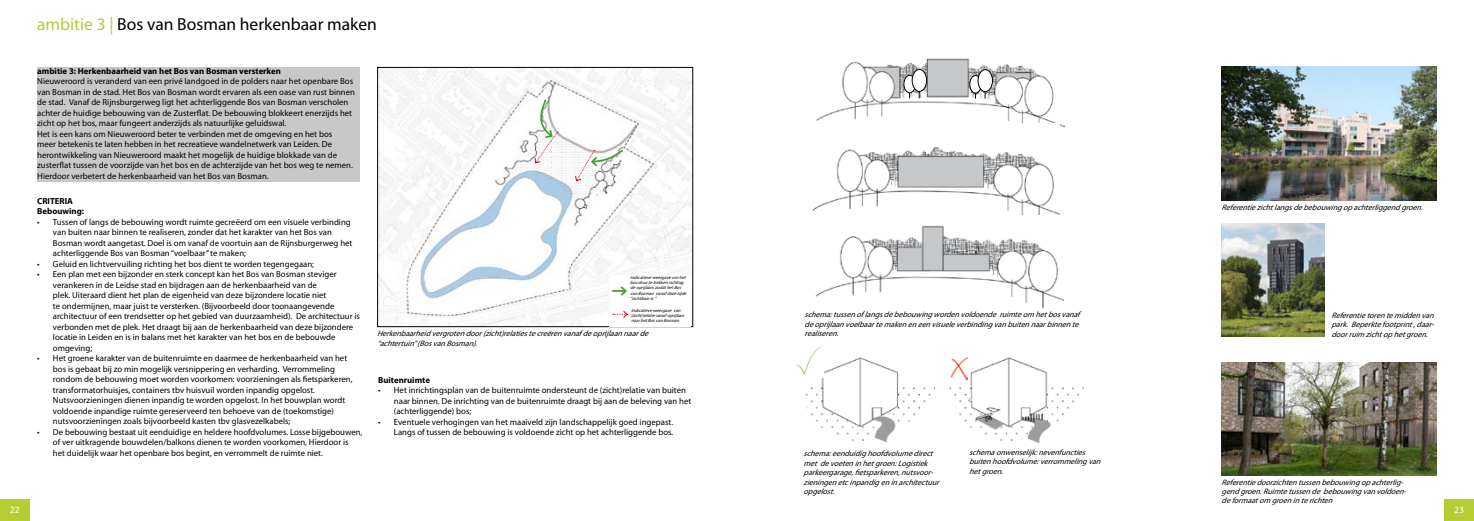
<style>
.page{position:relative;width:1474px;height:521px;background:#fff}
.page>*{position:absolute;margin:0;border:0;box-sizing:border-box;transform-origin:0 0}
.t1{font:17.5px "Myriad Pro";color:#000}
.t2{font:9.62px "Myriad Pro";color:#fff}
.t3{font:8.75px/10.5px "Myriad Pro";color:#000}
.t4{font:700 8.75px/10.5px "Myriad Pro";color:#000}
.t5{font:italic 7.88px/9.5px "Myriad Pro";color:#000}
.t6{font:italic 4.55px/5.2px "Myriad Pro";color:#000}
.s1{color:#b5cc33}
</style>
<div class="page">
<div style="left:1444px;top:499px;width:29px;height:22px;background:#b5cc33"></div>
<div style="left:0;top:499px;width:30px;height:22px;background:#b5cc33"></div>
<div style="left:37px;top:67px;width:323px;height:114px;background:#c8c8c8"></div>
<img style="left:379px;top:69px;width:312px;height:256px">
<div style="left:377px;top:67px;width:316px;height:260px;border:1px solid #000"></div>
<img style="left:805px;top:357px;width:278px;height:87px">
<img style="left:796px;top:347px;width:27px;height:31px">
<img style="left:816px;top:58px;width:248px;height:69px">
<img style="left:812px;top:124px;width:247px;height:90px">
<img style="left:815px;top:225px;width:248px;height:82px">
<img style="left:1221px;top:362px;width:215px;height:113px">
<img style="left:1221px;top:67px;width:215px;height:134px">
<img style="left:1221px;top:223px;width:102px;height:113px">
<img style="left:939px;top:357px;width:28px;height:24px">
<div style="left:609px;top:308px;width:82px;height:19px;background:#fff"></div>
<svg style="left:612px;top:311px;width:16px;height:7px"></svg>
<div style="left:609px;top:276px;width:81px;height:31px;background:#fff"></div>
<svg style="left:612px;top:286px;width:15px;height:10px"></svg>
<svg style="left:574px;top:149px;width:50px;height:33px"></svg>
<svg style="left:534px;top:98px;width:24px;height:66px"></svg>
<svg style="left:903px;top:75px;width:12px;height:18px"></svg>
<div style="left:903px;top:75px;width:12px;height:18px;border:1px solid #000;border-radius:50%"></div>
<div style="left:969px;top:75px;width:12px;height:18px;background:#fff;border-radius:50%"></div>
<div style="left:969px;top:75px;width:12px;height:18px;border:1px solid #000;border-radius:50%"></div>
<div style="left:912px;top:69px;width:14px;height:22px;background:#fff;border-radius:50%"></div>
<div style="left:912px;top:69px;width:14px;height:23px;border:1px solid #000;border-radius:50%"></div>
<div style="left:978px;top:70px;width:14px;height:22px;background:#fff;border-radius:50%"></div>
<div style="left:977px;top:69px;width:15px;height:23px;border:1px solid #000;border-radius:50%"></div>
<h1 class="t1" style="left:37px;top:14px;width:341px"><span class="s1">ambitie 3 |</span> Bos van Bosman herkenbaar maken</h1>
<p class="t4" style="left:37px;top:65px;width:245px">ambitie 3: Herkenbaarheid van het Bos van Bosman versterken</p>
<p class="t3" style="left:37px;top:76px;width:319px">Nieuweroord is veranderd van een privé landgoed in de polders naar het openbare Bos van Bosman in de stad. Het Bos van Bosman wordt ervaren als een oase van rust binnen de stad. Vanaf de Rijnsburgerweg ligt het achterliggende Bos van Bosman verscholen achter de huidige bebouwing van de Zusterflat. De bebouwing blokkeert enerzijds het zicht op het bos, maar fungeert anderzijds als natuurlijke geluidswal.<br>Het is een kans om Nieuweroord beter te verbinden met de omgeving en het bos<br>meer betekenis te laten hebben in het recreatieve wandelnetwerk van Leiden. De herontwikkeling van Nieuweroord maakt het mogelijk de huidige blokkade van de zusterflat tussen de voorzijde van het bos en de achterzijde van het bos weg te nemen.<br>Hierdoor verbetert de herkenbaarheid van het Bos van Bosman.</p>
<p class="t4" style="left:37px;top:195px;width:48px">CRITERIA<br>Bebouwing:</p>
<p class="t3" style="left:53px;top:216px;width:301px;text-indent:-16px">• Tussen of langs de bebouwing wordt ruimte gecreëerd om een visuele verbinding van buiten naar binnen te realiseren, zonder dat het karakter van het Bos van Bosman wordt aangetast. Doel is om vanaf de voortuin aan de Rijnsburgerweg het achterliggende Bos van Bosman “voelbaar” te maken;</p>
<p class="t3" style="left:37px;top:258px;width:278px">• Geluid en lichtvervuiling richting het bos dient te worden tegengegaan;</p>
<p class="t3" style="left:53px;top:269px;width:308px;text-indent:-16px">• Een plan met een bijzonder en sterk concept kan het Bos van Bosman steviger verankeren in de Leidse stad en bijdragen aan de herkenbaarheid van de<br>plek. Uiteraard dient het plan de eigenheid van deze bijzondere locatie niet<br>te ondermijnen, maar juist te versterken. (Bijvoorbeeld door toonaangevende architectuur of een trendsetter op het gebied van duurzaamheid). De architectuur is verbonden met de plek. Het draagt bij aan de herkenbaarheid van deze bijzondere locatie in Leiden en is in balans met het karakter van het bos en de bebouwde omgeving;</p>
<p class="t3" style="left:53px;top:353px;width:301px;text-indent:-16px">• Het groene karakter van de buitenruimte en daarmee de herkenbaarheid van het bos is gebaat bij zo min mogelijk versnippering en verharding. Verrommeling rondom de bebouwing moet worden voorkomen: voorzieningen als fietsparkeren, transformatorhuisjes, containers tbv huisvuil worden inpandig opgelost.<br>Nutsvoorzieningen dienen inpandig te worden opgelost. In het bouwplan wordt voldoende inpandige ruimte gereserveerd ten behoeve van de (toekomstige) nutsvoorzieningen zoals bijvoorbeeld kasten tbv glasvezelkabels;</p>
<p class="t3" style="left:53px;top:426px;width:311px;text-indent:-16px">• De bebouwing bestaat uit eenduidige en heldere hoofdvolumes. Losse bijgebouwen, of ver uitkragende bouwdelen/balkons dienen te worden voorkomen, Hierdoor is het duidelijk waar het openbare bos begint, en verrommelt de ruimte niet.</p>
<p class="t5" style="left:1221px;top:203px;width:206px">Referentiezichtlangsdebebouwingopachterliggendgroen.</p>
<p class="t6" style="left:630px;top:275px;width:59px">Indicatieveweergaveom het bosdoortetrekkenrichting deoprijlaan,zodathetBos vanBosmanvanafdezezijde “zichtbaaris”</p>
<p class="t6" style="left:631px;top:307px;width:57px">Indicatieveweergavevan (zicht)relatievanafoprijlaan naarhetBosvanBosman</p>
<p class="t5" style="left:804px;top:310px;width:280px">schema:tussenoflangsdebebouwingwordenvoldoenderuimteom hetbosvanaf deoprijlaanvoelbaartemakeneneenvisueleverbindingvanbuitennaarbinnente realiseren.</p>
<p class="t5" style="left:1331px;top:310px;width:107px;text-align:justify">Referentietorentemiddenvan park.Beperktefootprint,daar&shy;doorruim zichtophetgroen.</p>
<p class="t5" style="left:377px;top:329px;width:276px">Herkenbaarheidvergrotendoor(zicht)relatiestecreërenvanafdeoprijlaannaarde “achtertuin”(BosvanBosman).</p>
<p class="t4" style="left:378px;top:374px;width:53px">Buitenruimte</p>
<p class="t3" style="left:394px;top:385px;width:299px;text-indent:-16px">• Het inrichtingsplan van de buitenruimte ondersteunt de (zicht)relatie van buiten naar binnen. De inrichting van de buitenruimte draagt bij aan de beleving van het (achterliggende) bos;</p>
<p class="t3" style="left:378px;top:416px;width:297px;text-align:right">• Eventuele verhogingen van het maaiveld zijn landschappelijk goed ingepast.<br>Langs of tussen de bebouwing is voldoende zicht op het achterliggende bos.</p>
<p class="t5" style="left:803px;top:449px;width:140px">schema:eenduidighoofdvolumedirect metdevoeteninhetgroen:Logistiek parkeergarage,fietsparkeren,nutsvoor&shy;zieningenetcinpandigeninarchitectuur opgelost.</p>
<p class="t5" style="left:969px;top:447px;width:136px">schemaonwenselijk:nevenfuncties buitenhoofdvolume:verrommelingvan hetgroen.</p>
<p class="t5" style="left:1221px;top:477px;width:189px">Referentiedoorzichtentussenbebouwingopachterlig&shy;gendgroen.Ruimtetussendebebouwingvanvoldoen&shy;deformaatom groeninterichten</p>
<p class="t2" style="left:10px;top:504px;width:11px">22</p>
<p class="t2" style="left:1453px;top:504px;width:11px">23</p>
</div>
